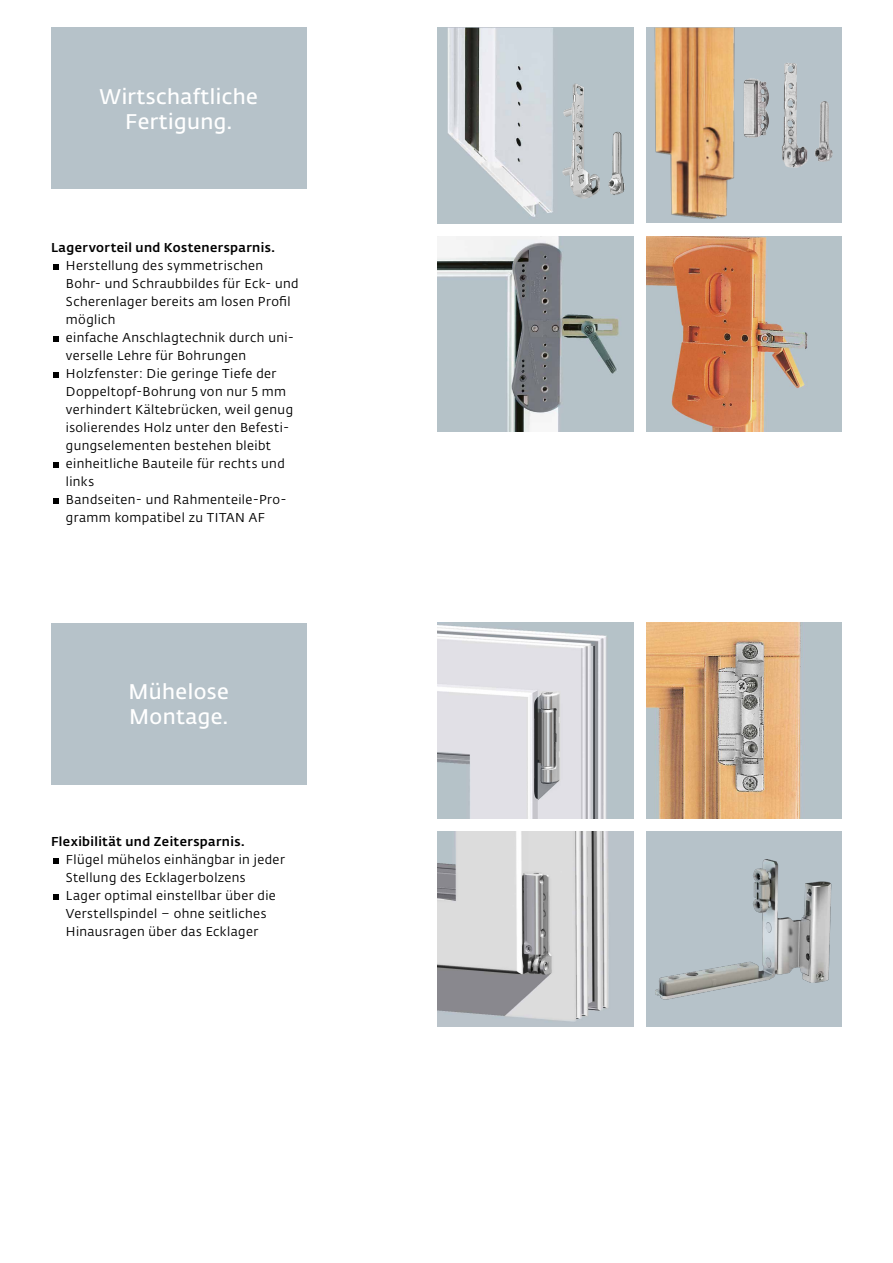
<style>
.page{position:relative;width:893px;height:1263px;background:#fff}
.page>*{position:absolute;margin:0;border:0;box-sizing:border-box;transform-origin:0 0}
.t1{font:600 21px/25.5px "Fedra Sans Alt Pro";letter-spacing:.02em;color:#fff;text-align:center}
.t2{font:12.75px/18px "Fedra Sans Alt Pro";letter-spacing:.03em;color:#000}
.t3{font:500 12.75px "Fedra Sans Alt Pro";letter-spacing:.03em;color:#000}
</style>
<div class="page">
<div style="left:51px;top:28px;width:255px;height:161px;background:#b6c2c9"></div>
<div style="left:51px;top:623px;width:255px;height:161px;background:#b6c2c9"></div>
<img style="left:646px;top:623px;width:196px;height:196px">
<img style="left:646px;top:831px;width:196px;height:196px">
<img style="left:438px;top:623px;width:196px;height:196px">
<img style="left:438px;top:831px;width:196px;height:196px">
<img style="left:646px;top:236px;width:196px;height:196px">
<img style="left:438px;top:28px;width:196px;height:195px">
<img style="left:438px;top:236px;width:196px;height:196px">
<img style="left:562px;top:83px;width:53px;height:116px">
<div style="left:646px;top:28px;width:196px;height:195px;background:#b6c2c9"></div>
<img style="left:654px;top:28px;width:81px;height:191px">
<img style="left:782px;top:63px;width:51px;height:105px">
<img style="left:743px;top:78px;width:26px;height:60px">
<svg style="left:53px;top:264px;width:6px;height:6px"></svg>
<svg style="left:53px;top:336px;width:6px;height:6px"></svg>
<svg style="left:53px;top:372px;width:6px;height:6px"></svg>
<svg style="left:53px;top:462px;width:6px;height:6px"></svg>
<svg style="left:53px;top:498px;width:6px;height:6px"></svg>
<svg style="left:53px;top:858px;width:6px;height:6px"></svg>
<svg style="left:53px;top:894px;width:6px;height:6px"></svg>
<h1 class="t1" style="left:99px;top:82px;width:160px">Wirtschaftliche<br>Fertigung.</h1>
<p class="t3" style="left:51px;top:238px;width:225px">Lagervorteil und Kostenersparnis.</p>
<p class="t2" style="left:66px;top:256px;width:234px">Herstellung des symmetrischen<br>Bohr- und Schraubbildes für Eck- und<br>Scherenlager bereits am losen Profil möglich<br>einfache Anschlagtechnik durch uni&shy;verselle Lehre für Bohrungen<br>Holzfenster: Die geringe Tiefe der<br>Doppeltopf-Bohrung von nur 5 mm verhindert Kältebrücken, weil genug isolierendes Holz unter den Befesti&shy;gungselementen bestehen bleibt einheitliche Bauteile für rechts und links<br>Bandseiten- und Rahmenteile-Pro&shy;gramm kompatibel zu TITAN AF</p>
<h1 class="t1" style="left:128px;top:678px;width:102px;text-align:left">Mühelose<br>Montage.</h1>
<p class="t3" style="left:51px;top:832px;width:195px">Flexibilität und Zeitersparnis.</p>
<p class="t2" style="left:66px;top:850px;width:221px">Flügel mühelos einhängbar in jeder Stellung des Ecklagerbolzens<br>Lager optimal einstellbar über die Verstellspindel – ohne seitliches Hinausragen über das Ecklager</p>
</div>
